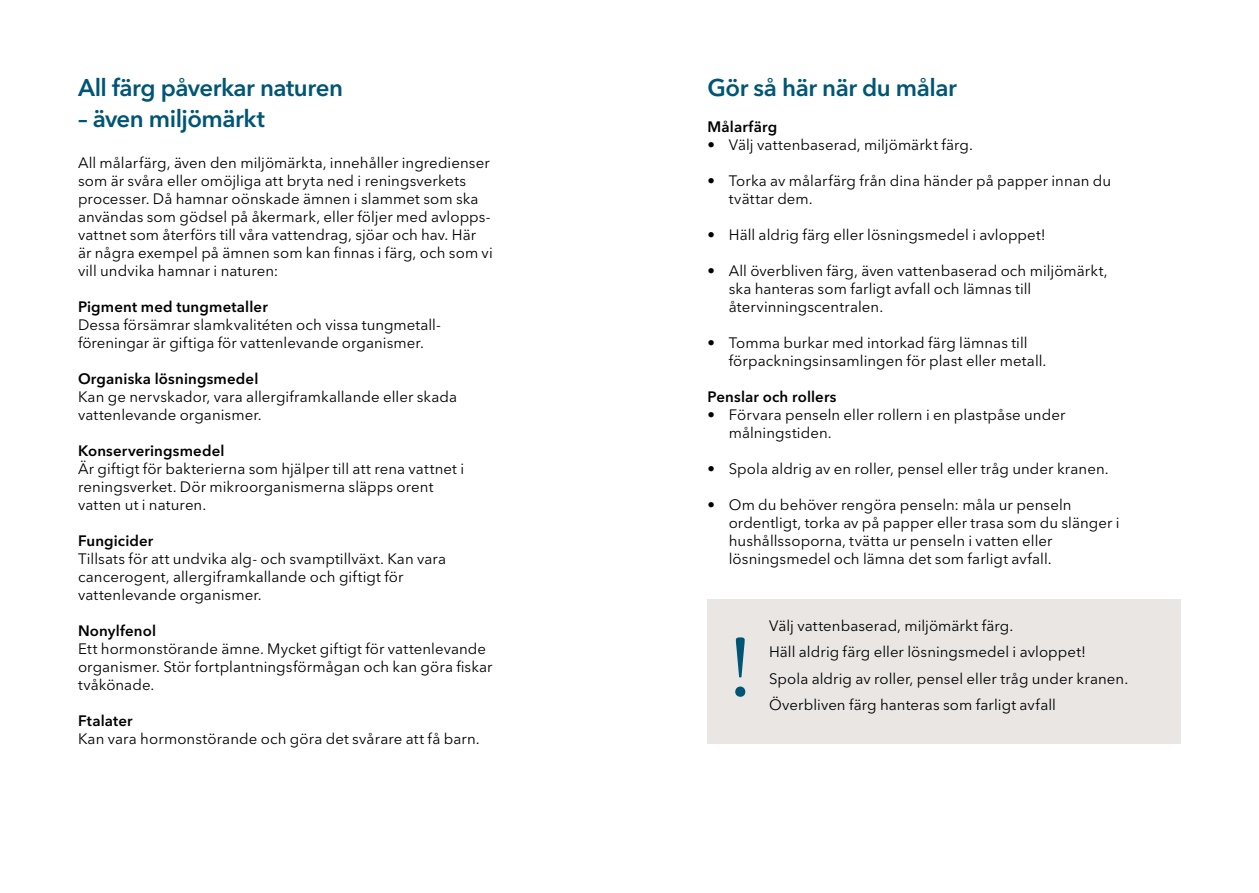
<style>
.page{position:relative;width:1259px;height:893px;background:#fff}
.page>*{position:absolute;margin:0;border:0;box-sizing:border-box;transform-origin:0 0}
.t1{font:90px "Adobe Garamond Pro";color:#005575}
.t2{font:600 24px "Avenir Next LT Pro";letter-spacing:-.02em;color:#005575}
.t3{font:15px/18px "Avenir Next LT Pro";letter-spacing:.005em;color:#000}
.t4{font:600 15px "Avenir Next LT Pro";letter-spacing:.01em;color:#000}
</style>
<div class="page">
<div style="left:707px;top:600px;width:474px;height:144px;background:#e9e6e4"></div>
<h2 class="t2" style="left:78px;top:73px;width:266px">All färg påverkar naturen</h2>
<h2 class="t2" style="left:78px;top:105px;width:188px">– även miljömärkt</h2>
<p class="t3" style="left:78px;top:154px;width:416px">All målarfärg, även den miljömärkta, innehåller ingredienser som är svåra eller omöjliga att bryta ned i reningsverkets processer. Då hamnar oönskade ämnen i slammet som ska användas som gödsel på åkermark, eller följer med avlopps&shy;vattnet som återförs till våra vattendrag, sjöar och hav. Här är några exempel på ämnen som kan finnas i färg, och som vi vill undvika hamnar i naturen:</p>
<p class="t4" style="left:78px;top:298px;width:191px">Pigment med tungmetaller</p>
<p class="t3" style="left:78px;top:316px;width:364px">Dessa försämrar slamkvalitéten och vissa tungmetall&shy;föreningar är giftiga för vattenlevande organismer.</p>
<p class="t4" style="left:78px;top:370px;width:182px">Organiska lösningsmedel</p>
<p class="t3" style="left:78px;top:388px;width:380px">Kan ge nervskador, vara allergiframkallande eller skada vattenlevande organismer.</p>
<p class="t4" style="left:78px;top:442px;width:148px">Konserveringsmedel</p>
<p class="t3" style="left:78px;top:460px;width:387px">Är giftigt för bakterierna som hjälper till att rena vattnet i reningsverket. Dör mikroorganismerna släpps orent vatten ut i naturen.</p>
<p class="t4" style="left:78px;top:532px;width:77px">Fungicider</p>
<p class="t3" style="left:78px;top:550px;width:370px">Tillsats för att undvika alg- och svamptillväxt. Kan vara cancerogent, allergiframkallande och giftigt för vattenlevande organismer.</p>
<p class="t4" style="left:78px;top:622px;width:80px">Nonylfenol</p>
<p class="t3" style="left:78px;top:640px;width:416px">Ett hormonstörande ämne. Mycket giftigt för vattenlevande organismer. Stör fortplantningsförmågan och kan göra fiskar tvåkönade.</p>
<p class="t4" style="left:78px;top:712px;width:56px">Ftalater</p>
<p class="t3" style="left:78px;top:730px;width:403px">Kan vara hormonstörande och göra det svårare att få barn.</p>
<h2 class="t2" style="left:707px;top:73px;width:251px">Gör så här när du målar</h2>
<p class="t4" style="left:707px;top:118px;width:71px">Målarfärg</p>
<p class="t3" style="left:707px;top:136px;width:267px">• Välj vattenbaserad, miljömärkt färg.</p>
<p class="t3" style="left:729px;top:172px;width:384px;text-indent:-21px">• Torka av målarfärg från dina händer på papper innan du tvättar dem.</p>
<p class="t3" style="left:707px;top:226px;width:340px">• Häll aldrig färg eller lösningsmedel i avloppet!</p>
<p class="t3" style="left:729px;top:262px;width:380px;text-indent:-21px">• All överbliven färg, även vattenbaserad och miljömärkt, ska hanteras som farligt avfall och lämnas till återvinningscentralen.</p>
<p class="t3" style="left:729px;top:334px;width:319px;text-indent:-21px">• Tomma burkar med intorkad färg lämnas till förpackningsinsamlingen för plast eller metall.</p>
<p class="t4" style="left:707px;top:388px;width:131px">Penslar och rollers</p>
<p class="t3" style="left:729px;top:406px;width:338px;text-indent:-21px">• Förvara penseln eller rollern i en plastpåse under målningstiden.</p>
<p class="t3" style="left:707px;top:460px;width:403px">• Spola aldrig av en roller, pensel eller tråg under kranen.</p>
<p class="t3" style="left:729px;top:496px;width:392px;text-indent:-21px">• Om du behöver rengöra penseln: måla ur penseln ordentligt, torka av på papper eller trasa som du slänger i hushållssoporna, tvätta ur penseln i vatten eller lösningsmedel och lämna det som farligt avfall.</p>
<h1 class="t1" style="left:730px;top:613px;width:21px">!</h1>
<p class="t3" style="left:769px;top:612px;width:361px;line-height:26.5px">Välj vattenbaserad, miljömärkt färg.<br>Häll aldrig färg eller lösningsmedel i avloppet!<br>Spola aldrig av roller, pensel eller tråg under kranen.<br>Överbliven färg hanteras som farligt avfall</p>
</div>
